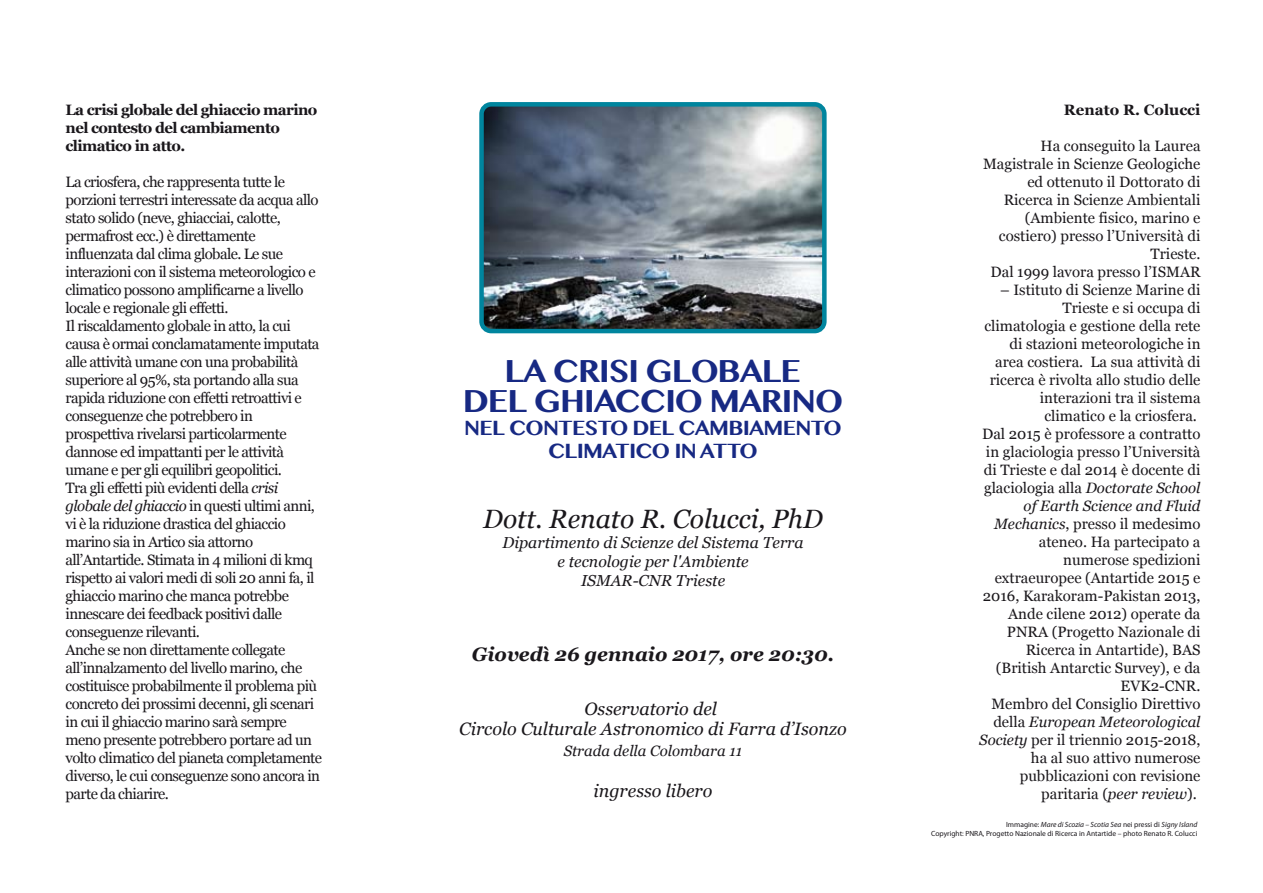
<style>
.page{position:relative;width:1263px;height:893px;background:#fff}
.page>*{position:absolute;margin:0;border:0;box-sizing:border-box;transform-origin:0 0}
.t1{font:700 31.5px/30px "Gurmukhi MN";letter-spacing:-.04em;color:#172983;text-align:center}
.t2{font:italic 26.4px "Georgia";color:#1a171b}
.t3{font:700 20.4px/23px "Gurmukhi MN";letter-spacing:-.04em;color:#172983;text-align:center}
.t4{font:italic 700 19.5px "Georgia";color:#1a171b}
.t5{font:italic 18px/20.4px "Georgia";color:#1a171b;text-align:center}
.t6{font:italic 15.9px/19px "Georgia";color:#1a171b;text-align:center}
.t7{font:15px/18px "Georgia";letter-spacing:-.04em;color:#1a171b}
.t8{font:15px/18px "Georgia";color:#1a171b;text-align:right}
.t9{font:700 15px/18px "Georgia";letter-spacing:-.04em;color:#1a171b}
.t10{font:italic 15px "Georgia";color:#1a171b}
.t11{font:700 15px "Georgia";color:#1a171b}
.t12{font:7.5px/9px "Myriad Pro";color:#1a171b;text-align:right}
.s1{font-style:italic}
</style>
<div class="page">
<svg style="left:484px;top:107px;width:338px;height:221px;background:#767e87"></svg>
<div style="left:479px;top:102px;width:348px;height:231px;border:4px solid #00859e;border-radius:10px"></div>
<p class="t9" style="left:66px;top:100px;width:253px">La crisi globale del ghiaccio marino nel contesto del cambiamento climatico in atto.</p>
<p class="t7" style="left:66px;top:172px;width:258px">La criosfera, che rappresenta tutte le porzioni terrestri interessate da acqua allo stato solido (neve, ghiacciai, calotte, permafrost ecc.) è direttamente influenzata dal clima globale. Le sue interazioni con il sistema meteorologico e climatico possono amplificarne a livello locale e regionale gli effetti.<br>Il riscaldamento globale in atto, la cui causa è ormai conclamatamente imputata alle attività umane con una probabilità superiore al 95%, sta portando alla sua rapida riduzione con effetti retroattivi e conseguenze che potrebbero in prospettiva rivelarsi particolarmente dannose ed impattanti per le attività umane e per gli equilibri geopolitici.<br>Tra gli effetti più evidenti della <span class="s1">crisi globale del ghiaccio</span> in questi ultimi anni, vi è la riduzione drastica del ghiaccio marino sia in Artico sia attorno all’Antartide. Stimata in 4 milioni di kmq rispetto ai valori medi di soli 20 anni fa, il ghiaccio marino che manca potrebbe innescare dei feedback positivi dalle conseguenze rilevanti.<br>Anche se non direttamente collegate all’innalzamento del livello marino, che costituisce probabilmente il problema più concreto dei prossimi decenni, gli scenari in cui il ghiaccio marino sarà sempre meno presente potrebbero portare ad un volto climatico del pianeta completamente diverso, le cui conseguenze sono ancora in parte da chiarire.</p>
<h1 class="t1" style="left:463px;top:356px;width:382px">LA CRISI GLOBALE<br>DEL GHIACCIO MARINO</h1>
<h3 class="t3" style="left:464px;top:416px;width:379px">NEL CONTESTO DEL CAMBIAMENTO<br>CLIMATICO IN ATTO</h3>
<h2 class="t2" style="left:483px;top:500px;width:341px">Dott. Renato R. Colucci, PhD</h2>
<p class="t6" style="left:503px;top:532px;width:303px">Dipartimento di Scienze del Sistema Terra e tecnologie per l'Ambiente<br>ISMAR-CNR Trieste</p>
<h3 class="t4" style="left:472px;top:639px;width:364px">Giovedì 26 gennaio 2017, ore 20:30.</h3>
<p class="t5" style="left:459px;top:698px;width:389px">Osservatorio del<br>Circolo Culturale Astronomico di Farra d’Isonzo</p>
<p class="t10" style="left:564px;top:739px;width:180px">Strada della Colombara 11</p>
<p class="t5" style="left:593px;top:779px;width:121px">ingresso libero</p>
<p class="t11" style="left:1064px;top:98px;width:138px">Renato R. Colucci</p>
<p class="t8" style="left:983px;top:136px;width:219px">Ha conseguito la Laurea<br>Magistrale in Scienze Geologiche ed ottenuto il Dottorato di<br>Ricerca in Scienze Ambientali (Ambiente fisico, marino e costiero) presso l’Università di<br>Trieste.<br>Dal 1999 lavora presso l’ISMAR</p>
<p class="t8" style="left:979px;top:280px;width:223px">– Istituto di Scienze Marine di<br>Trieste e si occupa di climatologia e gestione della rete di stazioni meteorologiche in area costiera. La sua attività di ricerca è rivolta allo studio delle interazioni tra il sistema climatico e la criosfera.<br>Dal 2015 è professore a contratto in glaciologia presso l’Università di Trieste e dal 2014 è docente di glaciologia alla <span class="s1">Doctorate School of Earth Science and Fluid<br>Mechanics</span>, presso il medesimo ateneo. Ha partecipato a numerose spedizioni extraeuropee (Antartide 2015 e<br>2016, Karakoram-Pakistan 2013,<br>Ande cilene 2012) operate da<br>PNRA (Progetto Nazionale di<br>Ricerca in Antartide), BAS (British Antarctic Survey), e da<br>EVK2-CNR.<br>Membro del Consiglio Direttivo della <span class="s1">European Meteorological<br>Society</span> per il triennio 2015-2018, ha al suo attivo numerose pubblicazioni con revisione paritaria (<span class="s1">peer review</span>).</p>
<p class="t12" style="left:931px;top:819px;width:268px">Immagine: <span class="s1">Mare di Scozia – Scotia Sea</span> nei pressi di <span class="s1">Signy Island<br></span>Copyright: PNRA, Progetto Nazionale di Ricerca in Antartide – photo Renato R. Colucci</p>
</div>
